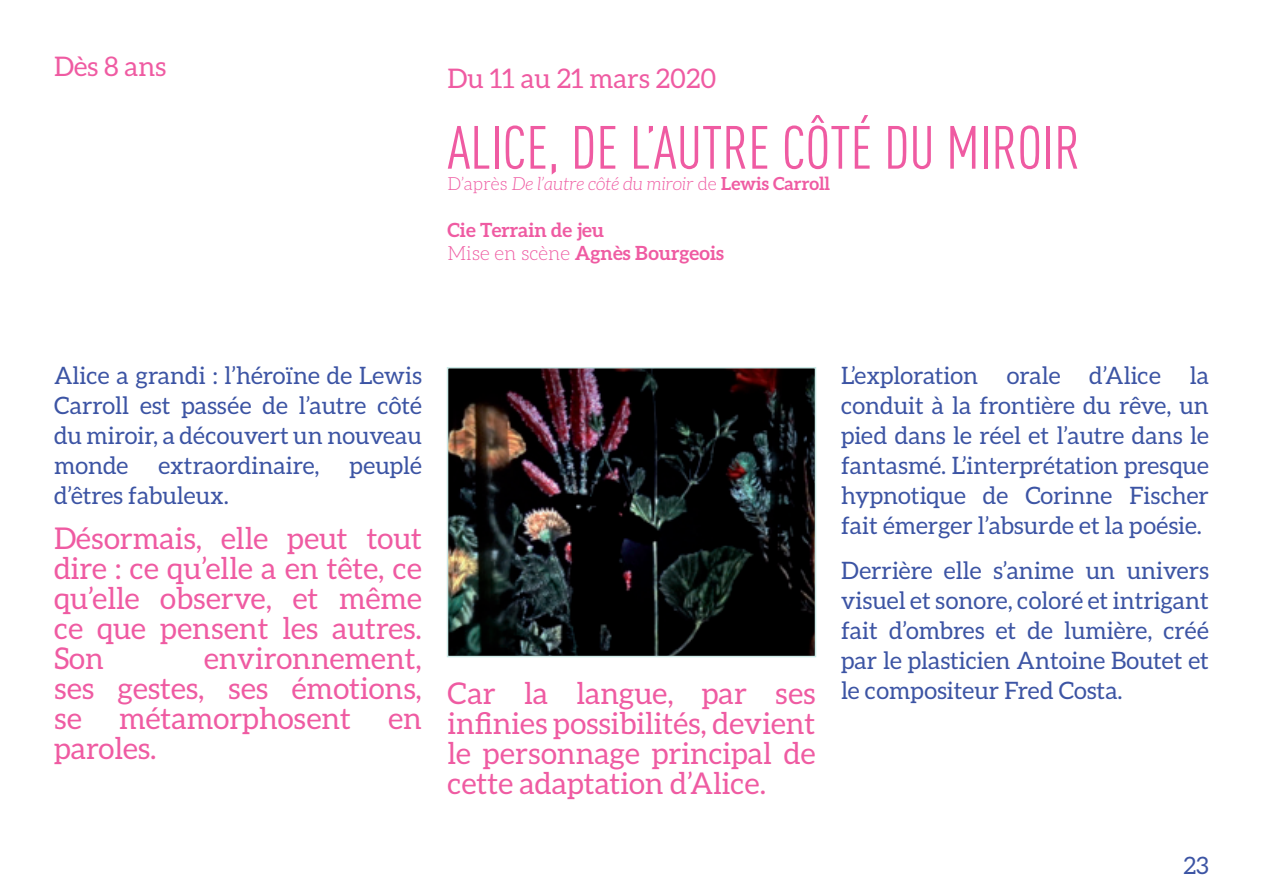
<style>
.page{position:relative;width:1263px;height:893px;background:#fff}
.page>*{position:absolute;margin:0;border:0;box-sizing:border-box;transform-origin:0 0}
.t1{font:60px "DIN Cond";color:#ef5ba2}
.t2{font:30px/30px "Aleo";color:#ef5ba2;text-align:justify}
.t3{font:27px "Aleo";color:#ef5ba2}
.t4{font:24px/30px "Aleo";color:#3c54a4;text-align:justify}
.t5{font:700 19.5px/23.4px "Aleo";color:#ef5ba2}
.t6{font:italic 300 18px "Aleo";color:#ef5ba2}
.s1{font-style:normal}
.s2{font-weight:700;font-style:normal}
.s3{font-weight:300}
</style>
<div class="page">
<img style="left:450px;top:370px;width:363px;height:284px">
<div style="left:447px;top:367px;width:369px;height:290px;border:2px solid #cbe9e6"></div>
<p class="t3" style="left:54px;top:51px;width:114px">Dès 8 ans</p>
<p class="t3" style="left:447px;top:63px;width:270px">Du 11 au 21 mars 2020</p>
<h1 class="t1" style="left:447px;top:113px;width:634px">ALICE, DE L’AUTRE CÔTÉ DU MIROIR</h1>
<p class="t6" style="left:447px;top:174px;width:384px"><span class="s1">D’après</span> De l’autre côté du miroir <span class="s1">de</span> <span class="s2">Lewis Carroll</span></p>
<p class="t5" style="left:447px;top:218px;width:278px">Cie Terrain de jeu<br><span class="s3">Mise en scène</span> Agnès Bourgeois</p>
<p class="t4" style="left:54px;top:360px;width:369px">Alice a grandi : l’héroïne de Lewis Carroll est passée de l’autre côté du miroir, a découvert un nouveau monde</p>
<p class="t4" style="left:158px;top:450px;width:163px">extraordinaire,</p>
<p class="t4" style="left:350px;top:450px;width:74px">peuplé</p>
<p class="t4" style="left:54px;top:480px;width:177px">d’êtres fabuleux.</p>
<p class="t2" style="left:54px;top:523px;width:369px">Désormais, elle peut tout dire : ce qu’elle a en tête, ce qu’elle observe, et même ce que pensent les autres.<br>Son</p>
<p class="t2" style="left:54px;top:643px;width:369px;text-indent:150px">environnement, ses gestes, ses émotions, se métamorphosent en paroles.</p>
<p class="t2" style="left:447px;top:678px;width:369px">Car la langue, par ses infinies possibilités, devient le personnage principal de cette adaptation d’Alice.</p>
<p class="t4" style="left:841px;top:360px;width:369px">L’exploration orale d’Alice la conduit à la frontière du rêve, un pied dans le réel et l’autre dans le fantasmé. L’interprétation presque hypnotique de Corinne Fischer fait émerger l’absurde et la poésie.</p>
<p class="t4" style="left:841px;top:555px;width:369px">Derrière elle s’anime un univers visuel et sonore, coloré et intrigant fait d’ombres et de lumière, créé par le plasticien Antoine Boutet et le compositeur Fred Costa.</p>
<p class="t4" style="left:1183px;top:850px;width:27px">23</p>
</div>
